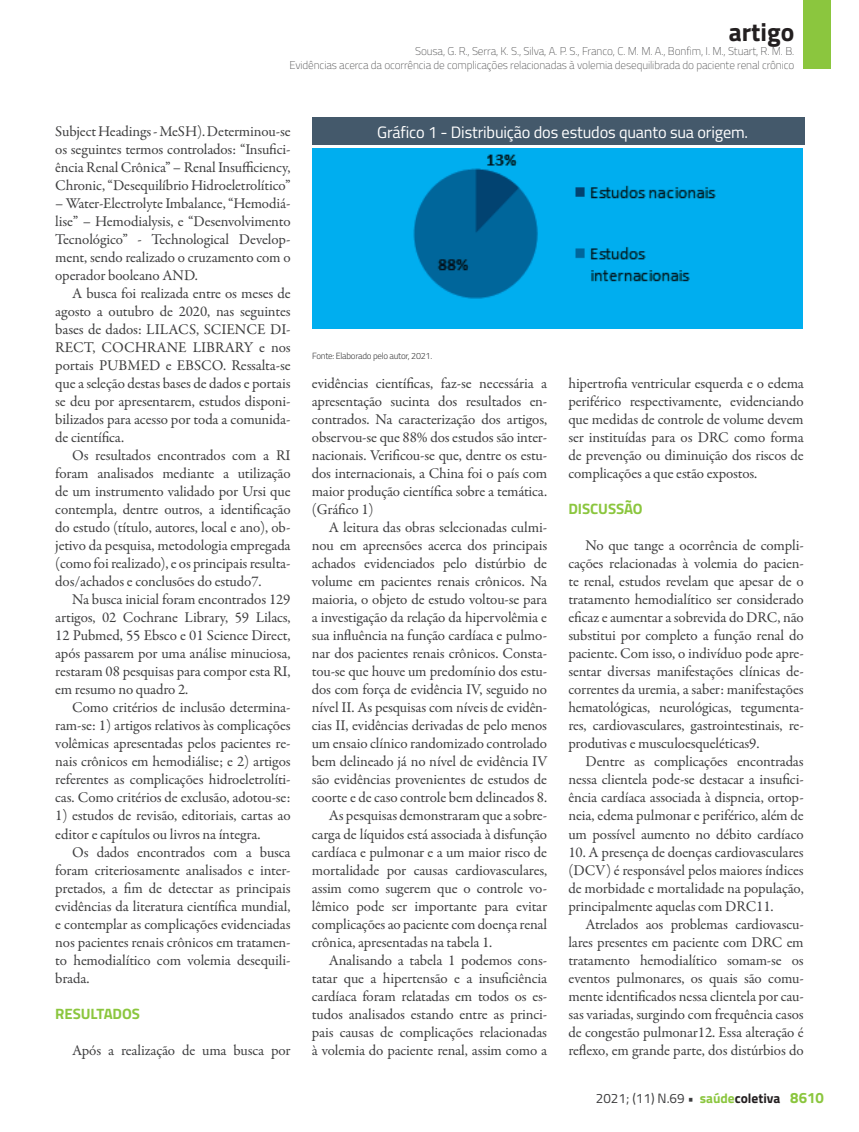
<style>
.page{position:relative;width:859px;height:1132px;background:#fff}
.page>*{position:absolute;margin:0;border:0;box-sizing:border-box;transform-origin:0 0}
.t1{font:700 25.5px "Titillium";color:#231f20}
.t2{font:16.5px "Titillium";letter-spacing:-.01em;color:#fff}
.t3{font:15px/18px "Garamond Premr Pro";letter-spacing:-.01em;color:#3e3e3f;text-align:justify}
.t4{font:700 15px "Titillium";letter-spacing:-.005em;color:#8bc63e}
.t5{font:13.5px "Titillium";color:#3e3e3f}
.t6{font:100 11.25px/13.5px "Titillium";letter-spacing:-.01em;color:#3e3e3f;text-align:right}
.t7{font:300 9px "Titillium";letter-spacing:-.03em;color:#3e3e3f}
.s1{font-weight:700}
.s2{font-weight:700;color:#8bc63e}
.s3{font-weight:700;color:#231f20}
.s4{font-weight:700;font-size:15px;color:#8bc63e}
</style>
<div class="page">
<div style="left:804px;top:0;width:27px;height:69px;background:#8bc63e"></div>
<img style="left:312px;top:148px;width:491px;height:180px">
<div style="left:312px;top:118px;width:493px;height:27px;background:#44596b"></div>
<h1 class="t1" style="left:729px;top:12px;width:67px">artigo</h1>
<p class="t6" style="left:289px;top:44px;width:506px">Sousa, G. R., Serra, K. S., Silva, A. P. S., Franco, C. M. M. A., Bonfim, I. M., Stuart, R. M. B.<br>Evidências acerca da ocorrência de complicações relacionadas à volemia desequilibrada do paciente renal crônico</p>
<p class="t3" style="left:55px;top:122px;width:237px">Subject Headings - MeSH). Determinou-se os seguintes termos controlados: “Insufici&shy;ência Renal Crônica” – Renal Insufficiency, Chronic, “Desequilíbrio Hidroeletrolítico”</p>
<p class="t3" style="left:55px;top:194px;width:237px">– Water-Electrolyte Imbalance, “Hemodiá&shy;lise” – Hemodialysis, e “Desenvolvimento Tecnológico” - Technological Develop&shy;ment, sendo realizado o cruzamento com o operador booleano AND.</p>
<p class="t3" style="left:55px;top:284px;width:237px;text-indent:17px">A busca foi realizada entre os meses de agosto a outubro de 2020, nas seguintes bases de dados: LILACS, SCIENCE DI-RECT, COCHRANE LIBRARY e nos portais PUBMED e EBSCO. Ressalta-se que a seleção destas bases de dados e portais se deu por apresentarem, estudos disponi&shy;bilizados para acesso por toda a comunida&shy;de científica.</p>
<p class="t3" style="left:55px;top:446px;width:237px;text-indent:17px">Os resultados encontrados com a RI foram analisados mediante a utilização de um instrumento validado por Ursi que contempla, dentre outros, a identificação do estudo (título, autores, local e ano), ob&shy;jetivo da pesquisa, metodologia empregada (como foi realizado), e os principais resulta&shy;dos/achados e conclusões do estudo7.</p>
<p class="t3" style="left:55px;top:590px;width:237px;text-indent:17px">Na busca inicial foram encontrados 129 artigos, 02 Cochrane Library, 59 Lilacs, 12 Pubmed, 55 Ebsco e 01 Science Direct, após passarem por uma análise minuciosa, restaram 08 pesquisas para compor esta RI, em resumo no quadro 2.</p>
<p class="t3" style="left:55px;top:698px;width:237px;text-indent:17px">Como critérios de inclusão determina&shy;ram-se: 1) artigos relativos às complicações volêmicas apresentadas pelos pacientes re&shy;nais crônicos em hemodiálise; e 2) artigos referentes as complicações hidroeletrolíti&shy;cas. Como critérios de exclusão, adotou-se:</p>
<p class="t3" style="left:55px;top:806px;width:237px">1) estudos de revisão, editoriais, cartas ao editor e capítulos ou livros na íntegra.</p>
<p class="t3" style="left:55px;top:842px;width:237px;text-indent:17px">Os dados encontrados com a busca foram criteriosamente analisados e inter&shy;pretados, a fim de detectar as principais evidências da literatura científica mundial, e contemplar as complicações evidenciadas nos pacientes renais crônicos em tratamen&shy;to hemodialítico com volemia desequili&shy;brada.</p>
<p class="t4" style="left:55px;top:1001px;width:86px">RESULTADOS</p>
<p class="t3" style="left:72px;top:1040px;width:220px">Após a realização de uma busca por</p>
<p class="t2" style="left:377px;top:120px;width:372px">Gráfico 1 - Distribuição dos estudos quanto sua origem.</p>
<p class="t7" style="left:312px;top:349px;width:122px">Fonte: Elaborado pelo autor, 2021.</p>
<p class="t3" style="left:312px;top:374px;width:237px">evidências científicas, faz-se necessária a apresentação sucinta dos resultados en&shy;contrados. Na caracterização dos artigos, observou-se que 88% dos estudos são inter&shy;nacionais. Verificou-se que, dentre os estu&shy;dos internacionais, a China foi o país com maior produção científica sobre a temática. (Gráfico 1)</p>
<p class="t3" style="left:329px;top:518px;width:220px">A leitura das obras selecionadas culmi-</p>
<p class="t3" style="left:312px;top:536px;width:237px">nou em apreensões acerca dos principais</p>
<p class="t3" style="left:312px;top:554px;width:237px">achados evidenciados pelo distúrbio de</p>
<p class="t3" style="left:312px;top:572px;width:237px">volume em pacientes renais crônicos. Na</p>
<p class="t3" style="left:312px;top:590px;width:237px">maioria, o objeto de estudo voltou-se para</p>
<p class="t3" style="left:312px;top:608px;width:237px">a investigação da relação da hipervolêmia e</p>
<p class="t3" style="left:312px;top:626px;width:237px">sua influência na função cardíaca e pulmo-</p>
<p class="t3" style="left:312px;top:644px;width:237px">nar dos pacientes renais crônicos. Consta-</p>
<p class="t3" style="left:312px;top:662px;width:237px">tou-se que houve um predomínio dos estu-</p>
<p class="t3" style="left:312px;top:680px;width:237px">dos com força de evidência IV, seguido no</p>
<p class="t3" style="left:312px;top:698px;width:237px">nível II. As pesquisas com níveis de evidên-</p>
<p class="t3" style="left:312px;top:716px;width:237px">cias II, evidências derivadas de pelo menos</p>
<p class="t3" style="left:312px;top:734px;width:237px">um ensaio clínico randomizado controlado</p>
<p class="t3" style="left:312px;top:752px;width:237px">bem delineado já no nível de evidência IV</p>
<p class="t3" style="left:312px;top:770px;width:237px">são evidências provenientes de estudos de</p>
<p class="t3" style="left:312px;top:788px;width:237px">coorte e de caso controle bem delineados 8.</p>
<p class="t3" style="left:329px;top:806px;width:220px">As pesquisas demonstraram que a sobre-</p>
<p class="t3" style="left:312px;top:824px;width:237px">carga de líquidos está associada à disfunção</p>
<p class="t3" style="left:312px;top:842px;width:237px">cardíaca e pulmonar e a um maior risco de</p>
<p class="t3" style="left:312px;top:860px;width:237px">mortalidade por causas cardiovasculares,</p>
<p class="t3" style="left:312px;top:878px;width:237px">assim como sugerem que o controle vo-</p>
<p class="t3" style="left:312px;top:896px;width:237px">lêmico pode ser importante para evitar</p>
<p class="t3" style="left:312px;top:914px;width:237px">complicações ao paciente com doença renal</p>
<p class="t3" style="left:312px;top:932px;width:182px">crônica, apresentadas na tabela 1.</p>
<p class="t3" style="left:329px;top:950px;width:220px">Analisando a tabela 1 podemos cons-</p>
<p class="t3" style="left:312px;top:968px;width:237px">tatar que a hipertensão e a insuficiência</p>
<p class="t3" style="left:312px;top:986px;width:237px">cardíaca foram relatadas em todos os es-</p>
<p class="t3" style="left:312px;top:1004px;width:237px">tudos analisados estando entre as princi-</p>
<p class="t3" style="left:312px;top:1022px;width:237px">pais causas de complicações relacionadas</p>
<p class="t3" style="left:312px;top:1040px;width:237px">à volemia do paciente renal, assim como a</p>
<p class="t3" style="left:568px;top:374px;width:237px">hipertrofia ventricular esquerda e o edema periférico respectivamente, evidenciando que medidas de controle de volume devem ser instituídas para os DRC como forma de prevenção ou diminuição dos riscos de complicações a que estão expostos.</p>
<p class="t4" style="left:568px;top:497px;width:76px">DISCUSSÃO</p>
<p class="t3" style="left:568px;top:536px;width:237px;text-indent:17px">No que tange a ocorrência de compli&shy;cações relacionadas à volemia do pacien&shy;te renal, estudos revelam que apesar de o tratamento hemodialítico ser considerado eficaz e aumentar a sobrevida do DRC, não substitui por completo a função renal do paciente. Com isso, o indivíduo pode apre&shy;sentar diversas manifestações clínicas de&shy;correntes da uremia, a saber: manifestações hematológicas, neurológicas, tegumenta&shy;res, cardiovasculares, gastrointestinais, re&shy;produtivas e musculoesqueléticas9.</p>
<p class="t3" style="left:568px;top:752px;width:237px;text-indent:17px">Dentre as complicações encontradas nessa clientela pode-se destacar a insufici&shy;ência cardíaca associada à dispneia, ortop&shy;neia, edema pulmonar e periférico, além de um possível aumento no débito cardíaco</p>
<p class="t3" style="left:568px;top:842px;width:237px">10. A presença de doenças cardiovasculares (DCV) é responsável pelos maiores índices de morbidade e mortalidade na população, principalmente aquelas com DRC11.</p>
<p class="t3" style="left:568px;top:914px;width:237px;text-indent:17px">Atrelados aos problemas cardiovascu&shy;lares presentes em paciente com DRC em tratamento hemodialítico somam-se os eventos pulmonares, os quais são comu&shy;mente identificados nessa clientela por cau&shy;sas variadas, surgindo com frequência casos de congestão pulmonar12. Essa alteração é reflexo, em grande parte, dos distúrbios do</p>
<p class="t5" style="left:596px;top:1087px;width:230px">2021; (11) N.69 <span class="s1">•</span> <span class="s2">saúde</span><span class="s3">coletiva</span> <span class="s4">8610</span></p>
</div>
